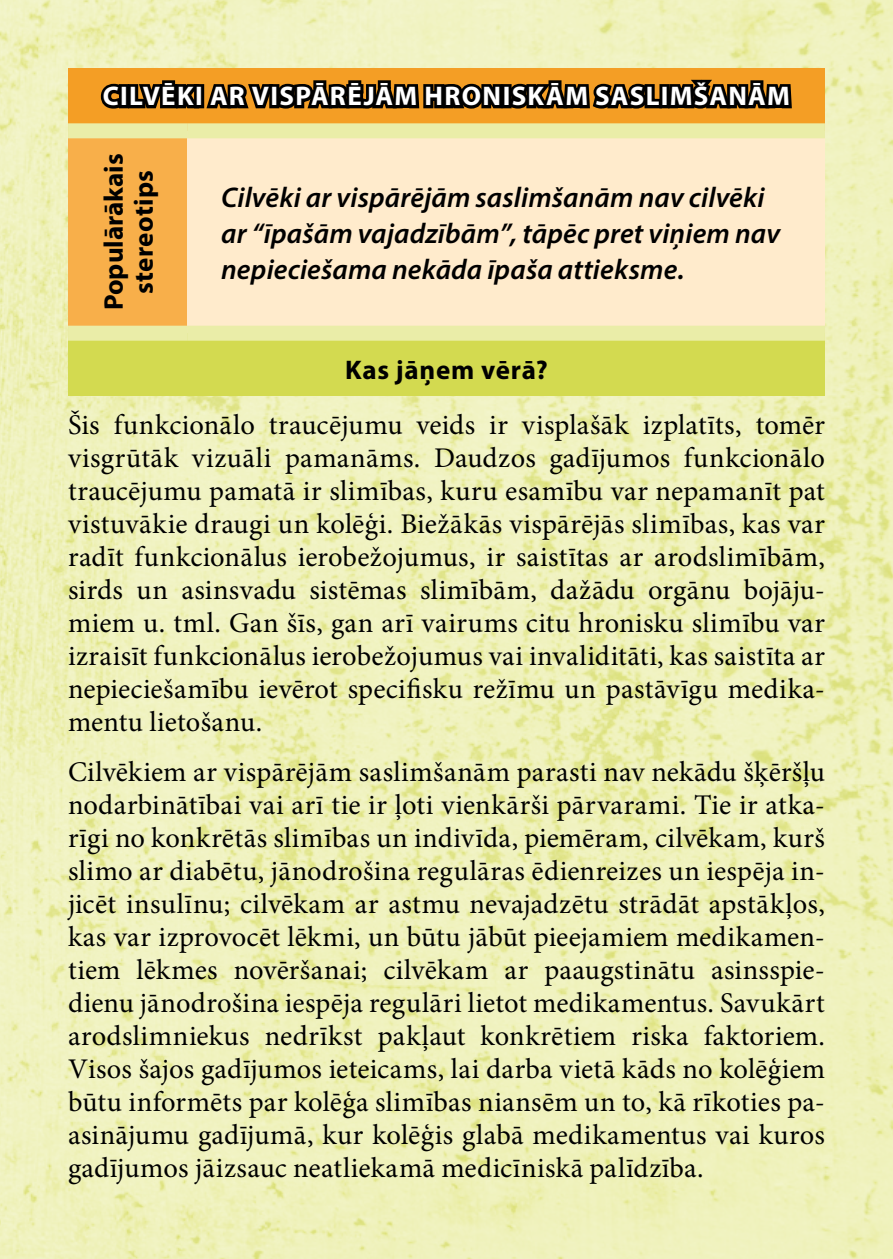
<style>
.page{position:relative;width:893px;height:1259px;background:#fff}
.page>*{position:absolute;margin:0;border:0;box-sizing:border-box;transform-origin:0 0}
.t1{font:28.5px/33px "Minion Pro";letter-spacing:.01em;color:#000;text-align:justify}
.t2{font:italic 600 28.5px/36px "Myriad Pro";letter-spacing:.005em;color:#000}
.t3{font:700 27px "Myriad Pro";letter-spacing:.05em;color:#fff}
.t4{font:700 27px/30px "Myriad Pro";letter-spacing:.01em;color:#000;text-align:center}
.t5{font:700 27px "Myriad Pro";letter-spacing:.03em;color:#000}
</style>
<div class="page">
<img style="left:0;top:0;width:893px;height:1259px">
<div style="left:68px;top:68px;width:757px;height:63px;background:#f49e25"></div>
<div style="left:68px;top:131px;width:119px;height:202px;background:#f8af4a"></div>
<div style="left:187px;top:131px;width:638px;height:202px;background:#ffebcc"></div>
<div style="left:68px;top:333px;width:757px;height:63px;background:#d3da50"></div>
<div style="left:68px;top:123px;width:119px;height:15px;background:#eaeda8"></div>
<div style="left:187px;top:123px;width:638px;height:15px;background:#eaeda8"></div>
<div style="left:68px;top:326px;width:119px;height:15px;background:#eaeda8"></div>
<div style="left:187px;top:326px;width:638px;height:15px;background:#eaeda8"></div>
<svg style="left:98px;top:0;width:697px;height:139px"></svg>
<p class="t3" style="left:103px;top:79px;width:689px">CILVĒKI AR VISPĀRĒJĀM HRONISKĀM SASLIMŠANĀM</p>
<p class="t4" style="left:98px;top:310px;width:158px;rotate:-90deg">Populārākais stereotips</p>
<p class="t2" style="left:221px;top:178px;width:561px">Cilvēki ar vispārējām saslimšanām nav cilvēki ar “īpašām vajadzībām”, tāpēc pret viņiem nav nepieciešama nekāda īpaša attieksme.</p>
<p class="t5" style="left:345px;top:352px;width:204px">Kas jāņem vērā?</p>
<p class="t1" style="left:68px;top:408px;width:758px">Šis funkcionālo traucējumu veids ir visplašāk izplatīts, tomēr visgrūtāk vizuāli pamanāms. Daudzos gadījumos funkcionālo traucējumu pamatā ir slimības, kuru esamību var nepamanīt pat vistuvākie draugi un kolēģi. Biežākās vispārējās slimības, kas var radīt funkcionālus ierobežojumus, ir saistītas ar arodslimībām, sirds un asinsvadu sistēmas slimībām, dažādu orgānu bojāju&shy;miem u. tml. Gan šīs, gan arī vairums citu hronisku slimību var izraisīt funkcionālus ierobežojumus vai invaliditāti, kas saistīta ar nepieciešamību ievērot specifisku režīmu un pastāvīgu medika&shy;mentu lietošanu.</p>
<p class="t1" style="left:68px;top:755px;width:758px">Cilvēkiem ar vispārējām saslimšanām parasti nav nekādu šķēršļu nodarbinātībai vai arī tie ir ļoti vienkārši pārvarami. Tie ir atka&shy;rīgi no konkrētās slimības un indivīda, piemēram, cilvēkam, kurš slimo ar diabētu, jānodrošina regulāras ēdienreizes un iespēja in&shy;jicēt insulīnu; cilvēkam ar astmu nevajadzētu strādāt apstākļos, kas var izprovocēt lēkmi, un būtu jābūt pieejamiem medikamen&shy;tiem lēkmes novēršanai; cilvēkam ar paaugstinātu asinsspie&shy;dienu jānodrošina iespēja regulāri lietot medikamentus. Savukārt arodslimniekus nedrīkst pakļaut konkrētiem riska faktoriem.<br>Visos šajos gadījumos ieteicams, lai darba vietā kāds no kolēģiem būtu informēts par kolēģa slimības niansēm un to, kā rīkoties pa&shy;asinājumu gadījumā, kur kolēģis glabā medikamentus vai kuros gadījumos jāizsauc neatliekamā medicīniskā palīdzība.</p>
</div>
